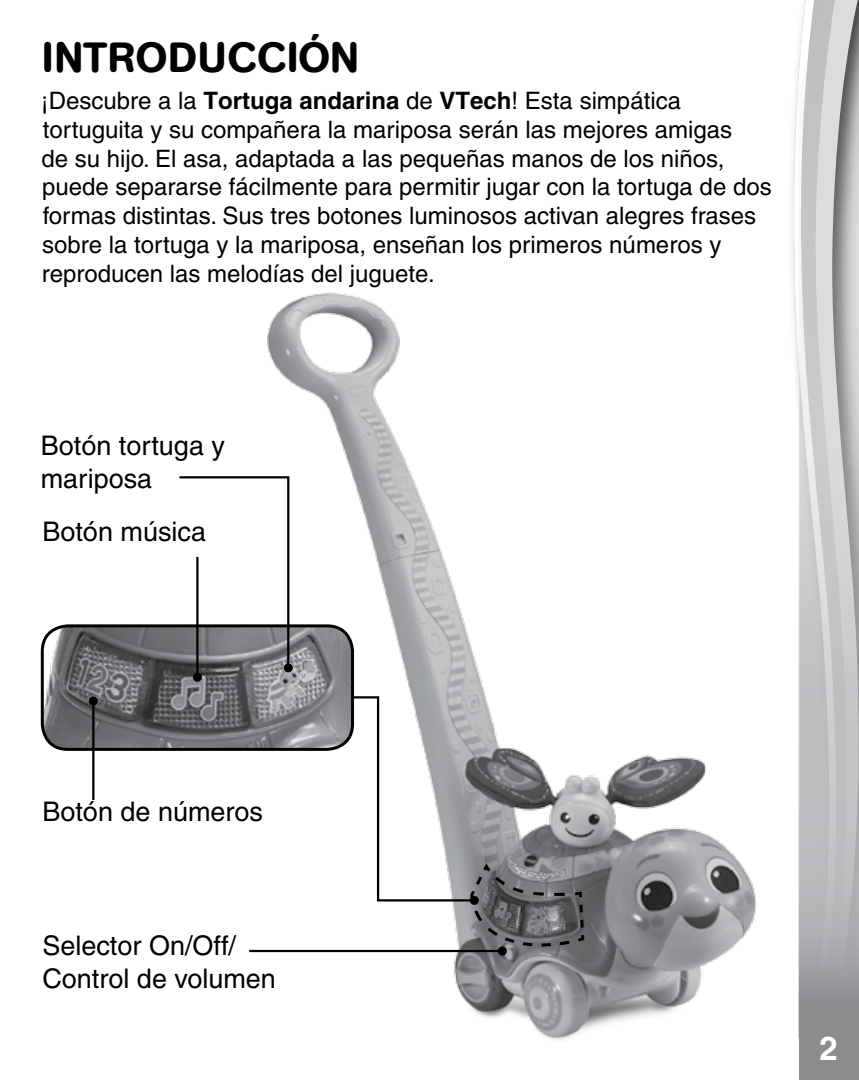
<style>
.page{position:relative;width:859px;height:1080px;background:#fff}
.page>*{position:absolute;margin:0;border:0;box-sizing:border-box;transform-origin:0 0}
.t1{font:500 42px "AG Book Rounded";letter-spacing:.02em;color:#000}
.t2{font:700 33px "Helvetica";color:#fff}
.t3{font:500 27px/32.4px "Helvetica";color:#000}
.t4{font:500 24px/28.8px "Helvetica";color:#000}
.s1{font-weight:700}
</style>
<div class="page">
<img style="left:249px;top:293px;width:508px;height:747px">
<img style="left:42px;top:626px;width:310px;height:123px">
<div style="left:41px;top:624px;width:313px;height:127px;border:3px solid #000;border-radius:26px"></div>
<hr style="left:196px;top:557px;width:3px;height:120px;background:#000">
<div style="left:193px;top:673px;width:9px;height:9px;background:#000;border-radius:50%"></div>
<svg style="left:177px;top:475px;width:114px;height:195px"></svg>
<div style="left:284px;top:663px;width:9px;height:9px;background:#000;border-radius:50%"></div>
<hr style="left:92px;top:701px;width:2px;height:99px;background:#000">
<div style="left:89px;top:697px;width:9px;height:9px;background:#000;border-radius:50%"></div>
<hr style="left:249px;top:950px;width:253px;height:2px;background:#000">
<div style="left:498px;top:947px;width:9px;height:9px;background:#000;border-radius:50%"></div>
<svg style="left:352px;top:695px;width:234px;height:253px"></svg>
<div style="left:470px;top:896px;width:9px;height:9px;background:#000;border-radius:50%"></div>
<svg style="left:793px;top:51px;width:6px;height:987px"></svg>
<svg style="left:799px;top:0;width:60px;height:1080px;background:#bdbec0"></svg>
<div style="left:741px;top:1038px;width:57px;height:42px;background:#fff"></div>
<h1 class="t1" style="left:42px;top:33px;width:318px">INTRODUCCIÓN</h1>
<p class="t4" style="left:41px;top:86px;width:732px">¡Descubre a la <span class="s1">Tortuga andarina</span> de <span class="s1">VTech</span>! Esta simpática tortuguita y su compañera la mariposa serán las mejores amigas<br>de su hijo. El asa, adaptada a las pequeñas manos de los niños, puede separarse fácilmente para permitir jugar con la tortuga de dos formas distintas. Sus tres botones luminosos activan alegres frases sobre la tortuga y la mariposa, enseñan los primeros números y reproducen las melodías del juguete.</p>
<p class="t3" style="left:41px;top:430px;width:186px">Botón tortuga y mariposa</p>
<p class="t3" style="left:42px;top:515px;width:165px">Botón música</p>
<p class="t3" style="left:42px;top:795px;width:222px">Botón de números</p>
<p class="t3" style="left:42px;top:929px;width:235px">Selector On/Off/<br>Control de volumen</p>
<h2 class="t2" style="left:820px;top:1025px;width:25px">2 <sup>2</sup>2</h2>
</div>
